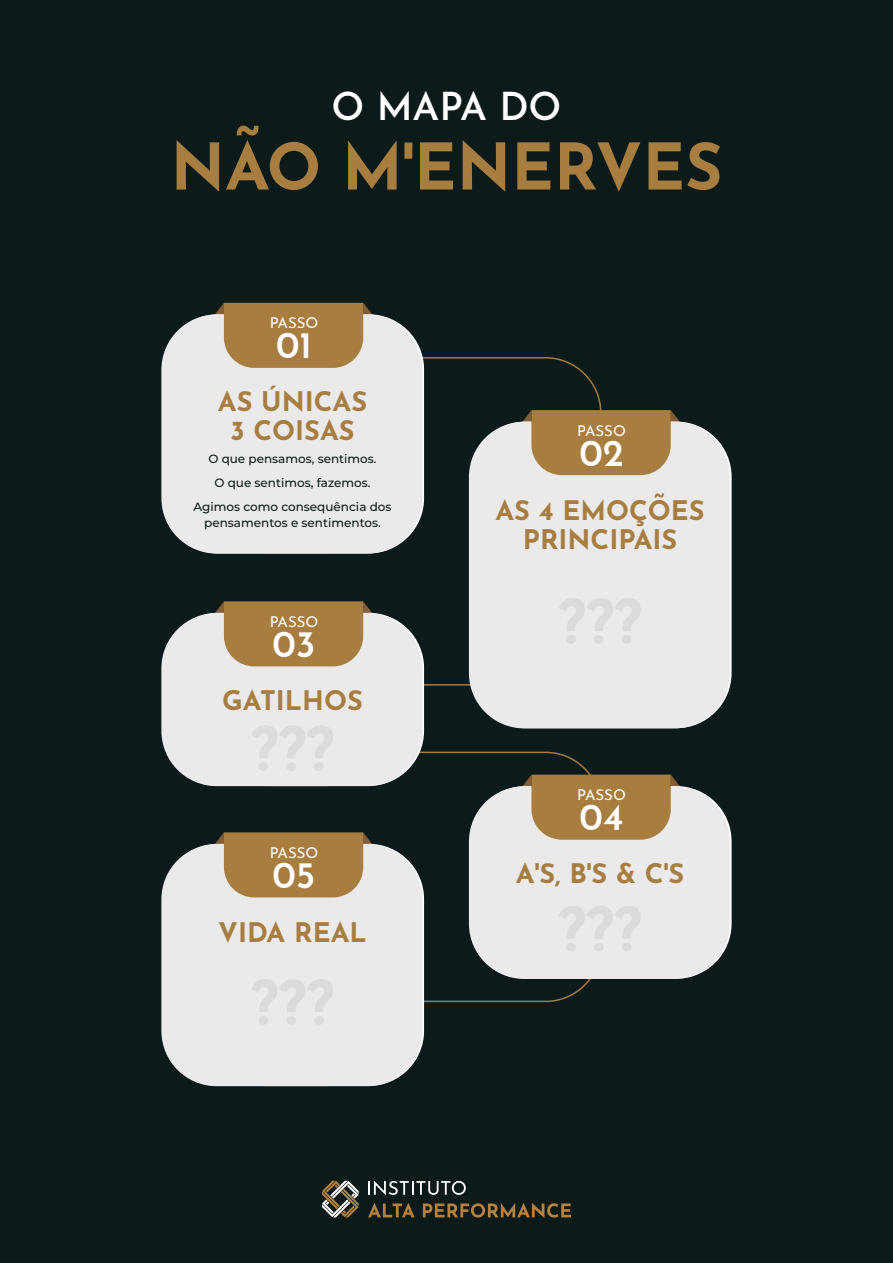
<style>
.page{position:relative;width:893px;height:1263px;background:#0c1b1a}
.page>*{position:absolute;margin:0;border:0;box-sizing:border-box;transform-origin:0 0}
.t1{font:700 64.05px "Josefin Sans";color:#a87d40}
.t2{font:600 38.4px "Josefin Sans";color:#fff}
.t3{font:600 37.5px "Josefin Sans";color:#fff}
.t4{font:700 27px/28.5px "Josefin Sans";color:#a87d40;text-align:center}
.t5{font:15px "Josefin Sans";color:#fff}
.t6{font:500 12px/24px "Montserrat";color:#0b1b1a;text-align:center}
</style>
<div class="page">
<svg style="left:374px;top:357px;width:228px;height:241px"></svg>
<svg style="left:376px;top:844px;width:215px;height:159px"></svg>
<div style="left:469px;top:422px;width:261px;height:306px;background:#eaeaea;border-radius:55px"></div>
<svg style="left:518px;top:410px;width:166px;height:65px"></svg>
<div style="left:469px;top:786px;width:261px;height:193px;background:#eaeaea;border-radius:55px"></div>
<svg style="left:394px;top:751px;width:290px;height:187px"></svg>
<div style="left:161px;top:314px;width:261px;height:240px;background:#eaeaea;border-radius:55px"></div>
<svg style="left:211px;top:303px;width:165px;height:65px"></svg>
<div style="left:161px;top:613px;width:261px;height:173px;background:#eaeaea;border-radius:55px"></div>
<svg style="left:211px;top:601px;width:260px;height:85px"></svg>
<div style="left:161px;top:844px;width:261px;height:242px;background:#eaeaea;border-radius:55px"></div>
<svg style="left:211px;top:832px;width:165px;height:65px"></svg>
<svg style="left:368px;top:1181px;width:98px;height:14px"></svg>
<svg style="left:368px;top:1203px;width:47px;height:14px"></svg>
<svg style="left:423px;top:1203px;width:148px;height:15px"></svg>
<svg style="left:322px;top:1181px;width:37px;height:36px"></svg>
<h2 class="t2" style="left:331px;top:74px;width:231px">O MAPA DO</h2>
<h1 class="t1" style="left:170px;top:110px;width:553px">NÃO M'ENERVES</h1>
<p class="t5" style="left:270px;top:311px;width:50px">PASSO</p>
<h3 class="t3" style="left:276px;top:313px;width:37px">01</h3>
<h3 class="t4" style="left:218px;top:384px;width:151px">AS ÚNICAS<br>3 COISAS</h3>
<p class="t6" style="left:193px;top:446px;width:200px">O que pensamos, sentimos.<br>O que sentimos, fazemos.<br>Agimos como consequência dos</p>
<p class="t6" style="left:204px;top:511px;width:178px">pensamentos e sentimentos.</p>
<p class="t5" style="left:270px;top:609px;width:50px">PASSO</p>
<h3 class="t3" style="left:272px;top:612px;width:45px">03</h3>
<h3 class="t4" style="left:222px;top:682px;width:142px">GATILHOS</h3>
<p class="t5" style="left:270px;top:840px;width:50px">PASSO</p>
<h3 class="t3" style="left:273px;top:843px;width:44px">05</h3>
<h3 class="t4" style="left:218px;top:915px;width:150px">VIDA REAL</h3>
<p class="t5" style="left:577px;top:418px;width:50px">PASSO</p>
<h3 class="t3" style="left:579px;top:420px;width:46px">02</h3>
<h3 class="t4" style="left:495px;top:492px;width:211px">AS 4 EMOÇÕES<br>PRINCIPAIS</h3>
<p class="t5" style="left:577px;top:782px;width:50px">PASSO</p>
<h3 class="t3" style="left:580px;top:785px;width:45px">04</h3>
<h3 class="t4" style="left:516px;top:855px;width:170px">A'S, B'S &amp; C'S</h3>
</div>
